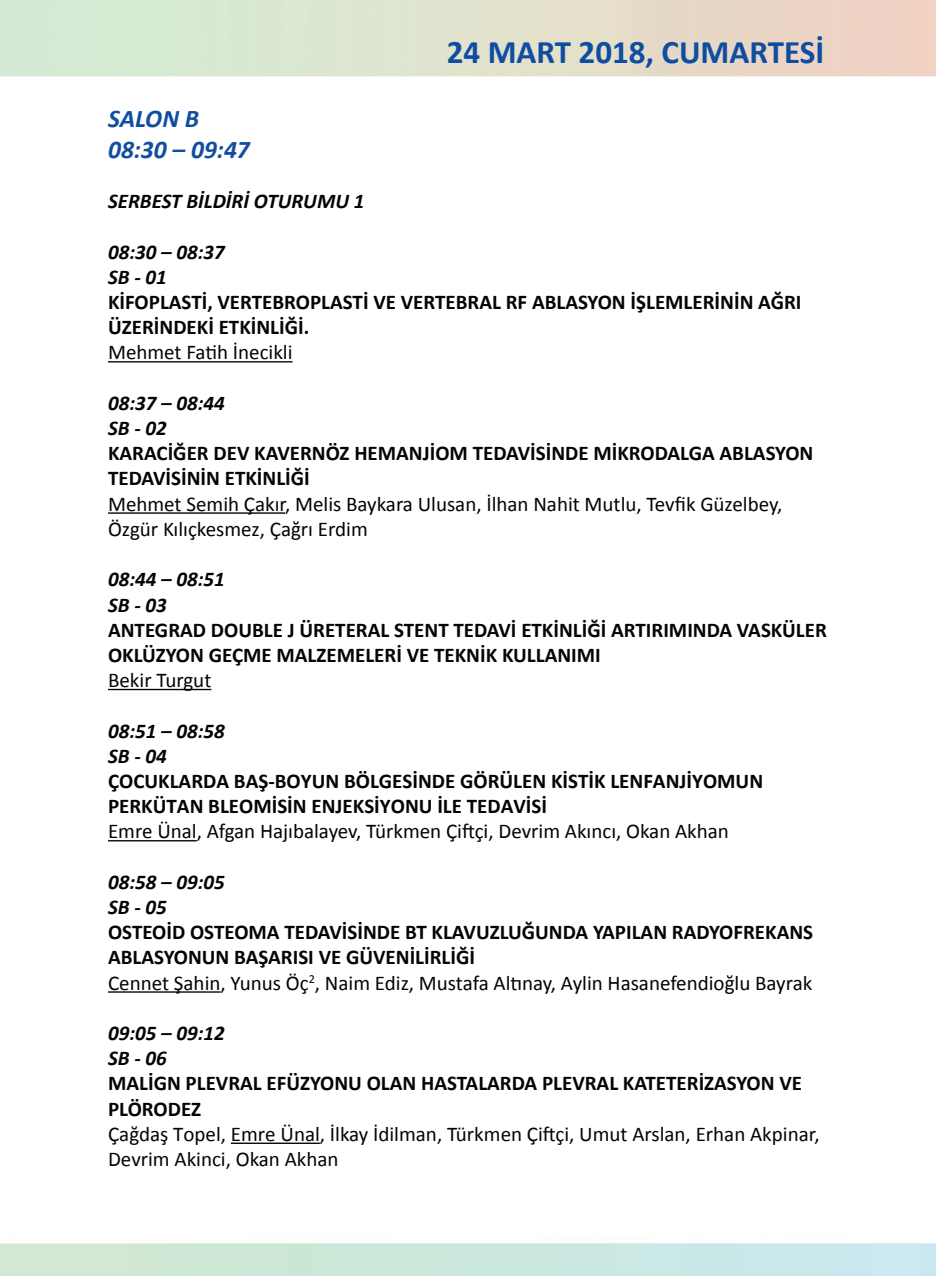
<style>
.page{position:relative;width:936px;height:1276px;background:#fff}
.page>*{position:absolute;margin:0;border:0;box-sizing:border-box;transform-origin:0 0}
.t1{font:700 33px "Calibri";color:#0e4da1}
.t2{font:italic 700 25.5px/30.6px "Calibri";color:#114da0}
.t3{font:700 21px/25.2px "Calibri";color:#040503}
.t4{font:21px/25.2px "Calibri";color:#040503}
.t5{font:italic 700 21px/25.2px "Calibri";color:#040503}
.s1{font-weight:400}
</style>
<div class="page">
<img style="left:0;top:0;width:935px;height:1276px">
<hr style="left:108px;top:361px;width:184px;height:1px;background:#040503">
<hr style="left:108px;top:512px;width:177px;height:2px;background:#040503">
<hr style="left:108px;top:689px;width:103px;height:1px;background:#040503">
<hr style="left:108px;top:840px;width:89px;height:1px;background:#040503">
<hr style="left:108px;top:991px;width:112px;height:1px;background:#040503">
<hr style="left:231px;top:1142px;width:89px;height:2px;background:#040503">
<h1 class="t1" style="left:446px;top:31px;width:379px">24 MART 2018, CUMARTESİ</h1>
<p class="t2" style="left:108px;top:103px;width:143px">SALON B<br>08:30 – 09:47</p>
<p class="t5" style="left:108px;top:189px;width:258px">SERBEST BİLDİRİ OTURUMU 1</p>
<p class="t5" style="left:108px;top:239px;width:118px">08:30 – 08:37<br>SB - 01</p>
<p class="t3" style="left:108px;top:289px;width:695px">KİFOPLASTİ, VERTEBROPLASTİ VE VERTEBRAL RF ABLASYON İŞLEMLERİNİN AĞRI<br>ÜZERİNDEKİ ETKİNLİĞİ.</p>
<p class="t4" style="left:108px;top:340px;width:186px">Mehmet Fatih İnecikli</p>
<p class="t5" style="left:108px;top:390px;width:118px">08:37 – 08:44<br>SB - 02</p>
<p class="t3" style="left:108px;top:441px;width:706px">KARACİĞER DEV KAVERNÖZ HEMANJİOM TEDAVİSİNDE MİKRODALGA ABLASYON<br>TEDAVİSİNİN ETKİNLİĞİ</p>
<p class="t4" style="left:108px;top:491px;width:675px">Mehmet Semih Çakır, Melis Baykara Ulusan, İlhan Nahit Mutlu, Tevfik Güzelbey,<br>Özgür Kılıçkesmez, Çağrı Erdim</p>
<p class="t5" style="left:108px;top:567px;width:118px">08:44 – 08:51<br>SB - 03</p>
<p class="t3" style="left:108px;top:617px;width:720px">ANTEGRAD DOUBLE J ÜRETERAL STENT TEDAVİ ETKİNLİĞİ ARTIRIMINDA VASKÜLER<br>OKLÜZYON GEÇME MALZEMELERİ VE TEKNİK KULLANIMI</p>
<p class="t4" style="left:108px;top:667px;width:105px">Bekir Turgut</p>
<p class="t5" style="left:108px;top:718px;width:118px">08:51 – 08:58<br>SB - 04</p>
<p class="t3" style="left:108px;top:768px;width:656px">ÇOCUKLARDA BAŞ-BOYUN BÖLGESİNDE GÖRÜLEN KİSTİK LENFANJİYOMUN<br>PERKÜTAN BLEOMİSİN ENJEKSİYONU İLE TEDAVİSİ</p>
<p class="t4" style="left:108px;top:819px;width:622px">Emre Ünal, Afgan Hajıbalayev, Türkmen Çiftçi, Devrim Akıncı, Okan Akhan</p>
<p class="t5" style="left:108px;top:869px;width:118px">08:58 – 09:05<br>SB - 05</p>
<p class="t3" style="left:108px;top:919px;width:706px">OSTEOİD OSTEOMA TEDAVİSİNDE BT KLAVUZLUĞUNDA YAPILAN RADYOFREKANS<br>ABLASYONUN BAŞARISI VE GÜVENİLİRLİĞİ<br><span class="s1">Cennet Şahin, Yunus Öç</span><sup>2</sup><span class="s1">, Naim Ediz, Mustafa Altınay, Aylin Hasanefendioğlu Bayrak</span></p>
<p class="t5" style="left:108px;top:1020px;width:118px">09:05 – 09:12<br>SB - 06</p>
<p class="t3" style="left:108px;top:1071px;width:695px">MALİGN PLEVRAL EFÜZYONU OLAN HASTALARDA PLEVRAL KATETERİZASYON VE<br>PLÖRODEZ</p>
<p class="t4" style="left:108px;top:1121px;width:713px">Çağdaş Topel, Emre Ünal, İlkay İdilman, Türkmen Çiftçi, Umut Arslan, Erhan Akpinar,<br>Devrim Akinci, Okan Akhan</p>
</div>
